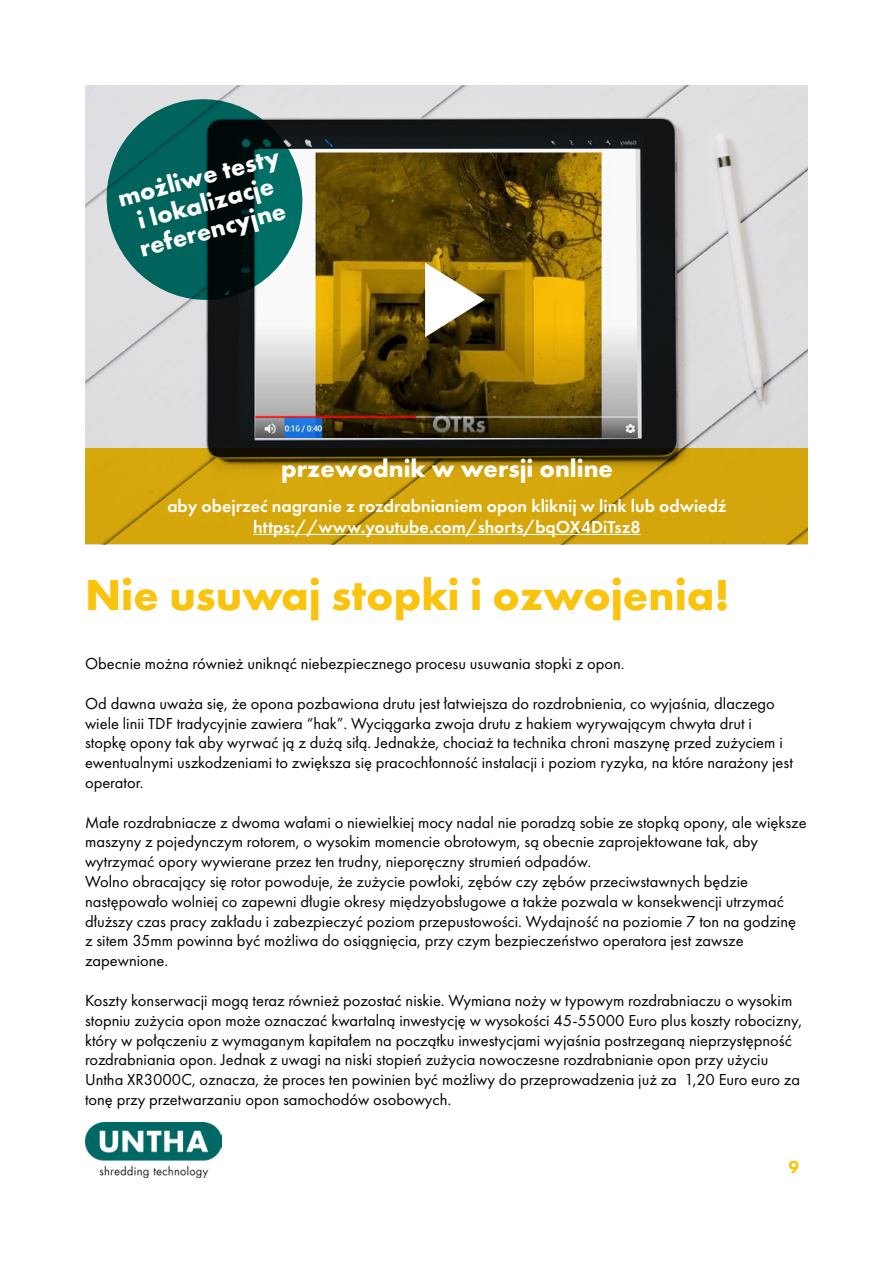
<style>
.page{position:relative;width:893px;height:1263px;background:#fff}
.page>*{position:absolute;margin:0;border:0;box-sizing:border-box;transform-origin:0 0}
.t1{font:700 45px "Futura PT";color:#fac30e}
.t2{font:700 25.5px/27px "Futura PT";color:#fff;text-align:center}
.t3{font:600 18px/21px "Futura PT";color:#fff;text-align:center}
.t4{font:800 18px "Futura PT";color:#fac30e}
.t5{font:16.5px/19.8px "Futura PT";color:#000}
</style>
<div class="page">
<img style="left:85px;top:1122px;width:137px;height:56px">
<img style="left:85px;top:85px;width:723px;height:364px">
<img style="left:255px;top:149px;width:383px;height:289px">
<svg style="left:85px;top:449px;width:723px;height:95px;background:#c4990b"></svg>
<hr style="left:253px;top:534px;width:388px;height:1px;background:#fff">
<svg style="left:425px;top:263px;width:60px;height:74px"></svg>
<svg style="left:96px;top:88px;width:217px;height:223px;background:#4c7c79"></svg>
<h2 class="t2" style="left:115px;top:185px;width:168px;rotate:-15deg">możliwe testy i lokalizacje referencyjne</h2>
<h2 class="t2" style="left:281px;top:454px;width:333px">przewodnik w wersji online</h2>
<p class="t3" style="left:167px;top:495px;width:561px">aby obejrzeć nagranie z rozdrabnianiem opon kliknij w link lub odwiedź https://www.youtube.com/shorts/bqOX4DiTsz8</p>
<h1 class="t1" style="left:85px;top:566px;width:646px">Nie usuwaj stopki i ozwojenia!</h1>
<p class="t5" style="left:85px;top:654px;width:541px">Obecnie można również uniknąć niebezpiecznego procesu usuwania stopki z opon.</p>
<p class="t5" style="left:85px;top:693px;width:709px">Od dawna uważa się, że opona pozbawiona drutu jest łatwiejsza do rozdrobnienia, co wyjaśnia, dlaczego wiele linii TDF tradycyjnie zawiera “hak”. Wyciągarka zwoja drutu z hakiem wyrywającym chwyta drut i stopkę opony tak aby wyrwać ją z dużą siłą. Jednakże, chociaż ta technika chroni maszynę przed zużyciem i ewentualnymi uszkodzeniami to zwiększa się pracochłonność instalacji i poziom ryzyka, na które narażony jest operator.</p>
<p class="t5" style="left:85px;top:812px;width:723px">Małe rozdrabniacze z dwoma wałami o niewielkiej mocy nadal nie poradzą sobie ze stopką opony, ale większe maszyny z pojedynczym rotorem, o wysokim momencie obrotowym, są obecnie zaprojektowane tak, aby wytrzymać opory wywierane przez ten trudny, nieporęczny strumień odpadów.<br>Wolno obracający się rotor powoduje, że zużycie powłoki, zębów czy zębów przeciwstawnych będzie następowało wolniej co zapewni długie okresy międzyobsługowe a także pozwala w konsekwencji utrzymać dłuższy czas pracy zakładu i zabezpieczyć poziom przepustowości. Wydajność na poziomie 7 ton na godzinę z sitem 35mm powinna być możliwa do osiągnięcia, przy czym bezpieczeństwo operatora jest zawsze zapewnione.</p>
<p class="t5" style="left:85px;top:990px;width:718px">Koszty konserwacji mogą teraz również pozostać niskie. Wymiana noży w typowym rozdrabniaczu o wysokim stopniu zużycia opon może oznaczać kwartalną inwestycję w wysokości 45-55000 Euro plus koszty robocizny, który w połączeniu z wymaganym kapitałem na początku inwestycjami wyjaśnia postrzeganą nieprzystępność rozdrabniania opon. Jednak z uwagi na niski stopień zużycia nowoczesne rozdrabnianie opon przy użyciu Untha XR3000C, oznacza, że proces ten powinien być możliwy do przeprowadzenia już za 1,20 Euro euro za tonę przy przetwarzaniu opon samochodów osobowych.</p>
<p class="t4" style="left:788px;top:1156px;width:12px">9</p>
</div>
